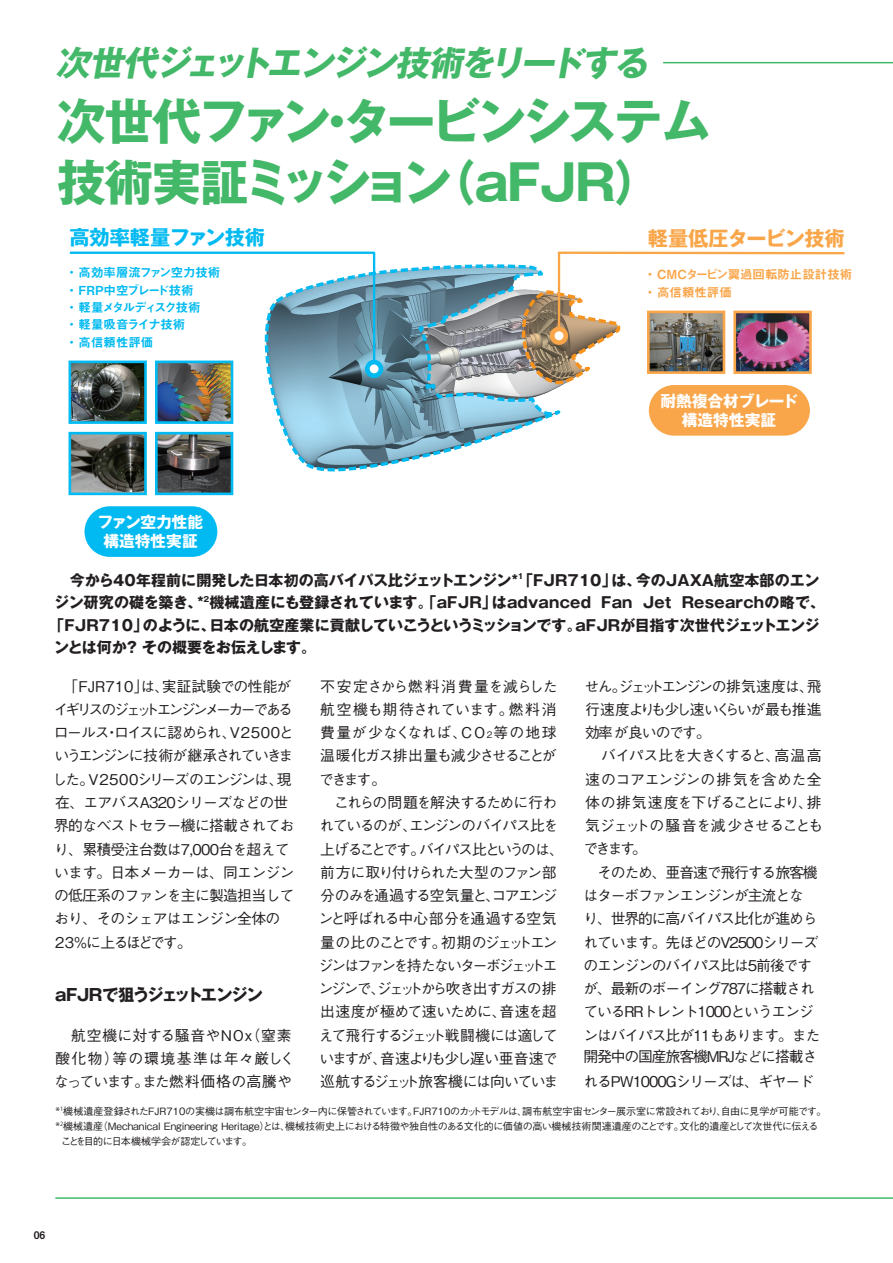
<style>
.page{position:relative;width:893px;height:1263px;background:#fff}
.page>*{position:absolute;margin:0;border:0;box-sizing:border-box;transform-origin:0 0}
.t1{font:700 49.05px/61.5px "Gothic MB101 Pro";letter-spacing:-.07em;color:#44b869}
.t2{font:italic 700 34.5px "Gothic MB101 Pro";color:#44b869}
.t3{font:700 20.1px "Gothic MB101 Pro";color:#00baf1}
.t4{font:700 20.1px "Gothic MB101 Pro";letter-spacing:-.03em;color:#f9a64a}
.t5{font:700 16.5px "Gothic MB101 Pro";letter-spacing:-.085em;color:#231f20}
.t6{font:700 15.75px/18.9px "Gothic MB101 Pro";color:#fff;text-align:center}
.t7{font:700 15px "Gothic MB101 Pro";letter-spacing:.005em;color:#231f20}
.t8{font:700 15px/22.5px "Gothic MB101 Pro";letter-spacing:-.02em;color:#231f20}
.t9{font:500 14.85px/23.2px "Gothic BBB Pro";letter-spacing:-.075em;color:#231f20}
.t10{font:500 14.85px/23.2px "Gothic BBB Pro";letter-spacing:-.05em;color:#231f20}
.t11{font:500 14.85px/23.2px "Gothic BBB Pro";letter-spacing:-.055em;color:#231f20}
.t12{font:500 14.85px/23.2px "Gothic BBB Pro";letter-spacing:.03em;color:#231f20}
.t13{font:12.45px/17.4px "Midashi Go Pro MB31";letter-spacing:-.01em;color:#00baf1}
.t14{font:12.45px/17.4px "Midashi Go Pro MB31";color:#f9a64a}
.t15{font:10.5px "Midashi Go Pro MB31";color:#231f20}
.t16{font:500 10.05px "Gothic BBB Pro";letter-spacing:-.005em;color:#231f20}
.t17{font:500 10.05px "Gothic BBB Pro";letter-spacing:-.05em;color:#231f20}
.t18{font:500 10.05px "Gothic BBB Pro";letter-spacing:-.085em;color:#231f20}
.t19{font:700 7.5px "Gothic MB101 Pro";color:#231f20}
.s1{font-size:9px}
.s2{font-family:"HG Gothic M";font-weight:400}
.s3{font-family:"Koz Go Pr 6 N";font-weight:400}
</style>
<div class="page">
<hr style="left:663px;top:62px;width:230px;height:1px;background:#44b869">
<hr style="left:55px;top:1197px;width:838px;height:2px;background:#44b869">
<svg style="left:267px;top:267px;width:281px;height:205px"></svg>
<img style="left:73px;top:371px;width:70px;height:49px">
<img style="left:73px;top:436px;width:70px;height:55px">
<img style="left:159px;top:371px;width:70px;height:49px">
<img style="left:159px;top:436px;width:70px;height:55px">
<div style="left:85px;top:506px;width:132px;height:51px;background:#00baf1;border-radius:25px"></div>
<div style="left:69px;top:361px;width:78px;height:63px;border:3px solid #00baf1"></div>
<div style="left:69px;top:432px;width:78px;height:63px;border:3px solid #00baf1"></div>
<div style="left:155px;top:361px;width:78px;height:63px;border:3px solid #00baf1"></div>
<div style="left:155px;top:432px;width:78px;height:63px;border:3px solid #00baf1"></div>
<svg style="left:68px;top:251px;width:308px;height:120px"></svg>
<div style="left:367px;top:362px;width:14px;height:14px;background:#fff;border-radius:50%"></div>
<div style="left:365px;top:360px;width:18px;height:18px;border:5px solid #00baf1;border-radius:50%"></div>
<div style="left:649px;top:385px;width:161px;height:51px;background:#f9a64a;border-radius:25px"></div>
<img style="left:417px;top:251px;width:428px;height:167px">
<div style="left:552px;top:329px;width:14px;height:14px;background:#fff;border-radius:50%"></div>
<div style="left:550px;top:327px;width:18px;height:18px;border:5px solid #f9a64a;border-radius:50%"></div>
<h2 class="t2" style="left:56px;top:34px;width:603px">次世代ジェットエンジン技術をリードする</h2>
<h1 class="t1" style="left:57px;top:84px;width:655px">次世代ファン・タービンシステム技術実証ミッション（aFJR）</h1>
<h3 class="t3" style="left:69px;top:221px;width:197px">高効率軽量ファン技術</h3>
<p class="t13" style="left:65px;top:262px;width:156px">・ 高効率層流ファン空力技術・ FRP中空ブレード技術<br>・ 軽量メタルディスク技術<br>・ 軽量吸音ライナ技術<br>・ 高信頼性評価</p>
<h3 class="t4" style="left:648px;top:222px;width:198px">軽量低圧タービン技術</h3>
<p class="t14" style="left:644px;top:264px;width:210px">・ CMCタービン翼過回転防止設計技術・ 高信頼性評価</p>
<p class="t6" style="left:660px;top:390px;width:139px">耐熱複合材ブレード構造特性実証</p>
<p class="t6" style="left:97px;top:511px;width:107px">ファン空力性能構造特性実証</p>
<p class="t7" style="left:55px;top:568px;width:766px">　今から40年程前に開発した日本初の高バイパス比ジェットエンジン*「FJR710」は、今のJAXA航空本部のエン</p>
<p class="t19" style="left:518px;top:570px;width:7px">1</p>
<p class="t7" style="left:54px;top:590px;width:772px">ジン研究の礎を築き、* 機械遺産にも登録されています。「aFJR」はadvanced Fan Jet Researchの略で、</p>
<p class="t19" style="left:204px;top:592px;width:7px">2</p>
<p class="t8" style="left:54px;top:612px;width:767px;text-indent:-5px">「FJR710」のように、日本の航空産業に貢献していこうというミッションです。aFJRが目指す次世代ジェットエンジンとは何か？ その概要をお伝えします。</p>
<p class="t10" style="left:52px;top:672px;width:244px">　「FJR710」は、実証試験での性能がイギリスのジェットエンジンメーカーであるロールス・ロイスに認められ、V2500というエンジンに技術が継承されていきました。V2500シリーズのエンジンは、現在、エアバスA320シリーズなどの世界的なベストセラー機に搭載されており、累積受注台数は7,000台を超えています。日本メーカーは、同エンジンの低圧系のファンを主に製造担当しており、そのシェアはエンジン全体の<br>23％に上るほどです。</p>
<p class="t5" style="left:55px;top:981px;width:209px">aFJRで狙うジェットエンジン</p>
<p class="t12" style="left:54px;top:1022px;width:242px">　航空機に対する騒音やNOx（窒素酸化物）等の環境基準は年々厳しくなっています。また燃料価格の高騰や</p>
<p class="t9" style="left:318px;top:672px;width:247px">不安定さから燃料消費量を減らした航空機も期待されています。燃料消費量が少なくなれば、CO<span class="s1">2</span>等の地球温暖化ガス排出量も減少させることができます。<br>　これらの問題を解決するために行われているのが、エンジンのバイパス比を上げることです。バイパス比というのは、前方に取り付けられた大型のファン部分のみを通過する空気量と、コアエンジンと呼ばれる中心部分を通過する空気量の比のことです。初期のジェットエンジンはファンを持たないターボジェットエンジンで、ジェットから吹き出すガスの排出速度が極めて速いために、音速を超えて飛行するジェット戦闘機には適していますが、音速よりも少し遅い亜音速で巡航するジェット旅客機には向いていま</p>
<p class="t11" style="left:583px;top:672px;width:241px">せん。ジェットエンジンの排気速度は、飛行速度よりも少し速いくらいが最も推進効率が良いのです。<br>　バイパス比を大きくすると、高温高速のコアエンジンの排気を含めた全体の排気速度を下げることにより、排気ジェットの騒音を減少させることもできます。</p>
<p class="t9" style="left:583px;top:859px;width:238px;text-indent:14px">そのため、亜音速で飛行する旅客機はターボファンエンジンが主流となり、世界的に高バイパス比化が進められています。先ほどのV2500シリーズのエンジンのバイパス比は5前後ですが、最新のボーイング787に搭載されているRRトレント1000というエンジンはバイパス比が11もあります。また</p>
<p class="t9" style="left:583px;top:1042px;width:235px;line-height:25.3px">開発中の国産旅客機MRJ<span class="s2">など</span>に搭載されるPW1000Gシリーズは、ギヤード</p>
<p class="t17" style="left:56px;top:1103px;width:772px"><span class="s3">*</span><sup>1</sup>機械遺産登録されたFJR710の実機は調布航空宇宙センター内に保管されています。FJR710のカットモデルは、調布航空宇宙センター展示室に常設されており、自由に見学が可能です。</p>
<p class="t16" style="left:56px;top:1118px;width:765px"><span class="s3">*</span><sup>2</sup>機械遺産（Mechanical Engineering Heritage）とは、機械技術史上における特徴や独自性のある文化的に価値の高い機械技術関連遺産のことです。文化的遺産として次世代に伝える</p>
<p class="t18" style="left:61px;top:1133px;width:193px">ことを目的に日本機械学会が認定しています。</p>
<p class="t15" style="left:34px;top:1226px;width:13px">06</p>
</div>
